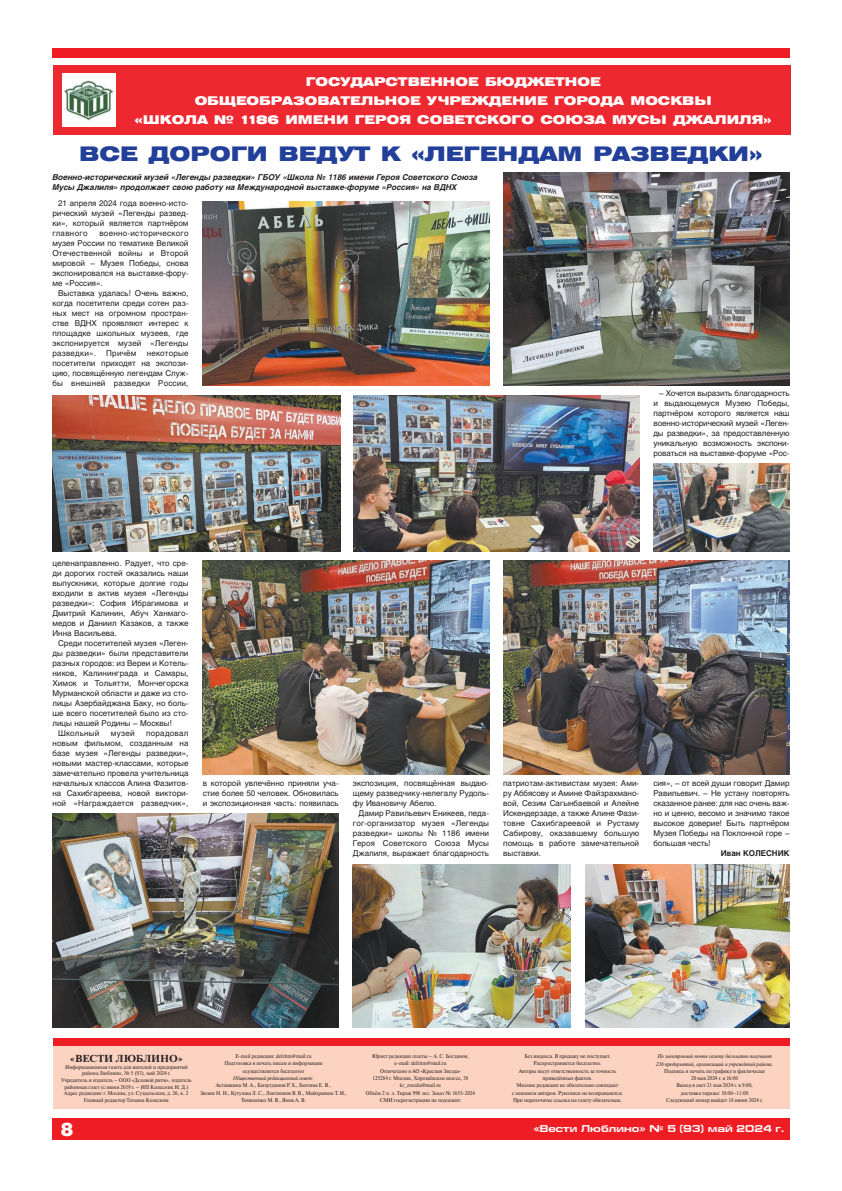
<style>
.page{position:relative;width:842px;height:1191px;background:#fff}
.page>*{position:absolute;margin:0;border:0;box-sizing:border-box;transform-origin:0 0}
.t1{font:20px "Helios Ext Black C";color:#223f99}
.t2{font:18.7px "Helios Black C";color:#fff}
.t3{font:12px/19px "Helios Ext Black C";color:#fff;text-align:center}
.t4{font:700 10.2px "Newton C";color:#231f20;scale:1.08 1}
.t5{font:700 10px "Europe Extended C";color:#fff}
.t6{font:8px/10px "Helios C";color:#231f20;text-align:justify}
.t7{font:italic 700 8px/10px "Helios C";color:#231f20}
.t8{font:700 8px "Helios C";color:#231f20}
.t9{font:8px "Helios C";letter-spacing:.03em;color:#231f20}
.t10{font:5.5px/7.3px "Newton C";color:#231f20;text-align:center;scale:.93 1}
.t11{font:italic 5.5px/7.3px "Newton C";color:#231f20;scale:.93 1}
</style>
<div class="page">
<div style="left:52px;top:1118px;width:737px;height:22px;background:#ee1d23"></div>
<div style="left:52px;top:48px;width:737px;height:10px;background:#ee1d23"></div>
<div style="left:53px;top:1037px;width:736px;height:71px;background:#fcd2c0"></div>
<div style="left:53px;top:1037px;width:736px;height:8px;background:#ee1d23"></div>
<div style="left:54px;top:66px;width:737px;height:69px;background:#ee2830"></div>
<div style="left:62px;top:73px;width:54px;height:54px;background:#fff"></div>
<img style="left:65px;top:80px;width:48px;height:41px">
<img style="left:52px;top:395px;width:288px;height:156px">
<img style="left:203px;top:202px;width:286px;height:184px">
<img style="left:503px;top:173px;width:286px;height:213px">
<img style="left:353px;top:395px;width:287px;height:156px">
<img style="left:353px;top:864px;width:218px;height:164px">
<img style="left:203px;top:560px;width:286px;height:215px">
<img style="left:52px;top:813px;width:287px;height:215px">
<img style="left:585px;top:864px;width:204px;height:164px">
<img style="left:503px;top:560px;width:286px;height:215px">
<img style="left:653px;top:464px;width:136px;height:87px">
<h3 class="t3" style="left:135px;top:73px;width:638px">ГОСУДАРСТВЕННОЕ БЮДЖЕТНОЕ<br>ОБЩЕОБРАЗОВАТЕЛЬНОЕ УЧРЕЖДЕНИЕ ГОРОДА МОСКВЫ<br>«ШКОЛА № 1186 ИМЕНИ ГЕРОЯ СОВЕТСКОГО СОЮЗА МУСЫ ДЖАЛИЛЯ»</h3>
<h1 class="t1" style="left:79px;top:146px;width:685px">ВСЕ ДОРОГИ ВЕДУТ К «ЛЕГЕНДАМ РАЗВЕДКИ»</h1>
<p class="t7" style="left:52px;top:173px;width:427px">Военно-исторический музей «Легенды разведки» ГБОУ «Школа № 1186 имени Героя Советского Союза<br>Мусы Джалиля» продолжает свою работу на Международной выставке-форуме «Россия» на ВДНХ</p>
<p class="t6" style="left:52px;top:199px;width:138px;text-indent:6px">21 апреля 2024 года военно-исто&shy;рический музей «Легенды развед&shy;ки», который является партнёром главного</p>
<p class="t6" style="left:52px;top:229px;width:138px;text-indent:47px">военно-исторического музея России по тематике Великой Отечественной войны и Второй мировой – Музея Победы, снова экспонировался на выставке-фору&shy;ме «Россия».</p>
<p class="t6" style="left:52px;top:289px;width:138px;text-indent:6px">Выставка удалась! Очень важно, когда посетители среди сотен раз&shy;ных мест на огромном простран&shy;стве ВДНХ проявляют интерес к площадке школьных музеев, где экспонируется музей «Легенды разведки».</p>
<p class="t6" style="left:106px;top:349px;width:32px">Причём</p>
<p class="t6" style="left:52px;top:349px;width:138px;text-indent:94px">некоторые посетители приходят на экспози&shy;цию, посвящённую легендам Служ&shy;бы внешней разведки России,</p>
<p class="t6" style="left:653px;top:389px;width:138px;text-indent:6px">– Хочется выразить благодарность и выдающемуся Музею Победы, партнёром которого является наш военно-исторический музей «Леген&shy;ды разведки», за предоставленную уникальную возможность экспони&shy;роваться на выставке-форуме «Рос-</p>
<p class="t6" style="left:52px;top:559px;width:138px">целенаправленно. Радует, что сре&shy;ди дорогих гостей оказались наши выпускники, которые долгие годы входили в актив музея «Легенды разведки»: София Ибрагимова и Дмитрий Калинин, Абуч Ханмаго&shy;медов и Даниил Казаков, а также Инна Васильева.</p>
<p class="t6" style="left:58px;top:639px;width:132px">Среди посетителей музея «Леген-</p>
<p class="t6" style="left:52px;top:649px;width:138px">ды разведки» были представители</p>
<p class="t6" style="left:52px;top:659px;width:138px">разных городов: из Вереи и Котель-</p>
<p class="t6" style="left:52px;top:669px;width:138px">ников, Калининграда и Самары,</p>
<p class="t6" style="left:52px;top:679px;width:138px">Химок и Тольятти, Мончегорска</p>
<p class="t6" style="left:52px;top:689px;width:138px">Мурманской области и даже из сто-</p>
<p class="t6" style="left:52px;top:699px;width:138px">лицы Азербайджана Баку, но боль-</p>
<p class="t6" style="left:52px;top:709px;width:138px">ше всего посетителей было из сто-</p>
<p class="t6" style="left:52px;top:719px;width:121px">лицы нашей Родины – Москвы!</p>
<p class="t9" style="left:58px;top:730px;width:43px">Школьный</p>
<p class="t6" style="left:111px;top:729px;width:25px">музей</p>
<p class="t6" style="left:52px;top:729px;width:138px;text-indent:94px">порадовал новым фильмом, созданным на базе музея «Легенды разведки», новыми мастер-классами, которые замечательно провела учительница начальных классов Алина Фазитов&shy;на Сахибгареева, новой виктори&shy;ной «Награждается разведчик»,</p>
<p class="t6" style="left:203px;top:779px;width:138px">в которой увлечённо приняли уча&shy;стие более 50 человек. Обновилась и экспозиционная часть: появилась</p>
<p class="t6" style="left:353px;top:779px;width:138px">экспозиция, посвящённая выдаю&shy;щему разведчику-нелегалу Рудоль&shy;фу Ивановичу Абелю.</p>
<p class="t6" style="left:353px;top:809px;width:138px;text-indent:6px">Дамир Равильевич Еникеев, педа&shy;гог-организатор музея «Легенды разведки» школы № 1186 имени Героя Советского Союза Мусы Джалиля, выражает благодарность</p>
<p class="t6" style="left:503px;top:779px;width:138px">патриотам-активистам музея: Ами&shy;ру Аббясову и Амине Файзрахмано&shy;вой, Сезим Сагынбаевой и Алейне Искендерзаде, а также Алине Фази&shy;товне Сахибгареевой и Рустаму Сабирову, оказавшему большую помощь в работе замечательной выставки.</p>
<p class="t6" style="left:653px;top:779px;width:138px">сия», – от всей души говорит Дамир Равильевич. – Не устану повторять сказанное ранее: для нас очень важ&shy;но и ценно, весомо и значимо такое высокое доверие! Быть партнёром Музея Победы на Поклонной горе – большая честь!</p>
<p class="t8" style="left:721px;top:850px;width:70px">Иван КОЛЕСНИК</p>
<p class="t4" style="left:70px;top:1054px;width:106px">«ВЕСТИ ЛЮБЛИНО»</p>
<p class="t10" style="left:61px;top:1063px;width:142px;line-height:6.7px">Информационная газета для жителей и предприятий района Люблино, № 5 (93), май 2024 г.<br>Учредитель и издатель – ООО «Деловой ритм», издатель районных газет (с июня 2019 г. – ИП Колесник И. Д.)<br>Адрес редакции: г. Москва, ул. Суздальская, д. 26, к. 2<br>Главный редактор Татьяна Колесник</p>
<p class="t10" style="left:224px;top:1053px;width:107px">E-mail редакции: delritm@mail.ru<br>Подготовка в печать писем и информации осуществляется бесплатно</p>
<p class="t11" style="left:234px;top:1075px;width:87px">Общественный редакционный совет:</p>
<p class="t10" style="left:200px;top:1082px;width:159px">Асташкина М. А., Багаутдинов Р. Х., Бахтина Е. В.,<br>Зюзин Н. Н., Кутузова Л. С., Локтионов В. В., Майоршина Т. И.,<br>Томиленко М. В., Янов А. В.</p>
<p class="t10" style="left:366px;top:1053px;width:119px">Юрист редакции газеты – А. С. Богданов, e-mail: delritm@mail.ru<br>Отпечатано в АО «Красная Звезда»<br>125284 г. Москва, Хорошёвское шоссе, 38 kr_zvezda@mail.ru<br>Объём 2 п. л. Тираж 998 экз. Заказ № 1655-2024<br>СМИ госрегистрации не подлежит.</p>
<p class="t10" style="left:512px;top:1053px;width:121px">Без индекса. В продажу не поступает.<br>Распространяется бесплатно.<br>Авторы несут ответственность за точность приведённых фактов.<br>Мнение редакции не обязательно совпадает<br>с мнением авторов. Рукописи не возвращаются.<br>При перепечатке ссылка на газету обязательна.</p>
<p class="t11" style="left:656px;top:1053px;width:128px">По электронной почте газету бесплатно получают<br>236 предприятий, организаций и учреждений района.</p>
<p class="t10" style="left:664px;top:1067px;width:110px">Подпись в печать по графику и фактически<br>20 мая 2024 г. в 16:00<br>Выход в свет 21 мая 2024 г. в 9:00,<br>доставка тиража: 10:00–11:00<br>Следующий номер выйдет 18 июня 2024 г.</p>
<h2 class="t2" style="left:61px;top:1122px;width:14px">8</h2>
<p class="t5" style="left:534px;top:1125px;width:252px">«Вести Люблино» № 5 (93) май 2024 г.</p>
</div>
